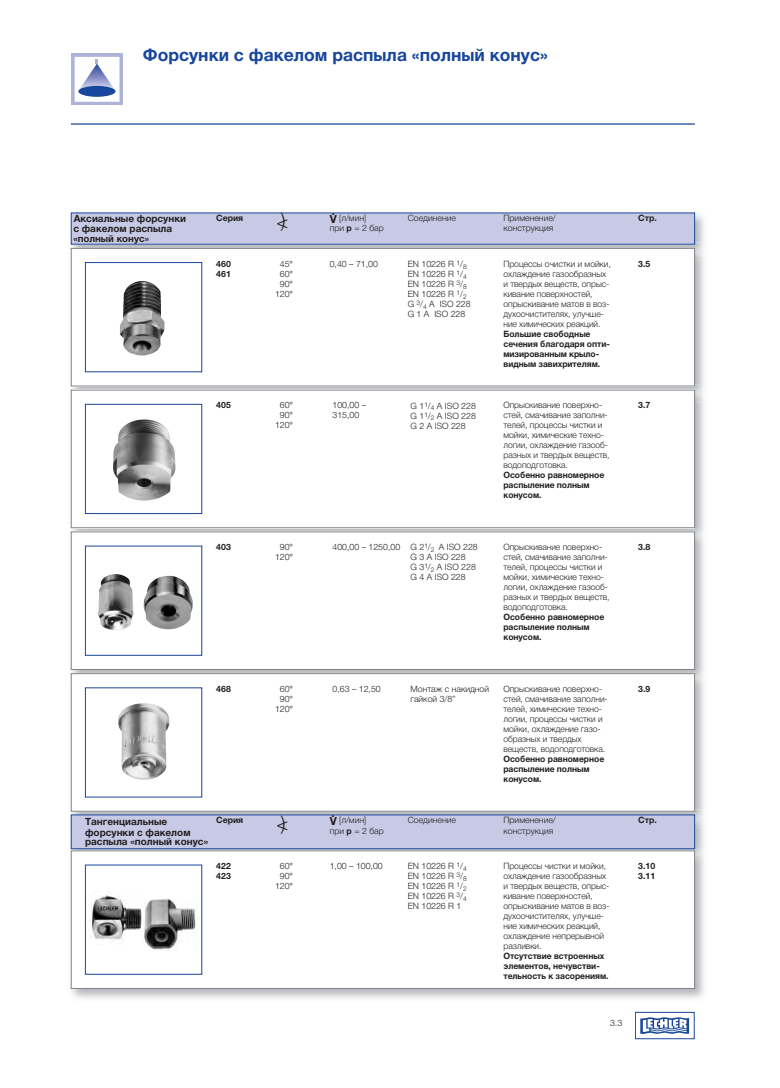
<style>
.page{position:relative;width:780px;height:1088px;background:#fff}
.page>*{position:absolute;margin:0;border:0;box-sizing:border-box;transform-origin:0 0}
.t1{font:300 20px "Helvetica Neue LTCYR";color:#231f20}
.t2{font:700 17.5px "Helvetica Neue LTCYR";color:#18469d}
.t3{font:700 11.25px "Helvetica Neue LTCYR";color:#231f20}
.t4{font:700 10px "Helvetica Neue LTCYR";color:#231f20}
.t5{font:700 9.75px "Helvetica Neue LTCYR";color:#231f20}
.t6{font:300 8.75px/10px "Helvetica Neue LTCYR";letter-spacing:-.005em;color:#231f20}
.t7{font:700 8.75px/10px "Helvetica Neue LTCYR";letter-spacing:-.005em;color:#231f20}
.s1{font-weight:700;font-size:11.25px}
.s2{font-weight:700}
</style>
<div class="page">
<img style="left:70px;top:212px;width:635px;height:30px">
<img style="left:70px;top:686px;width:635px;height:142px">
<img style="left:70px;top:242px;width:635px;height:142px">
<img style="left:70px;top:384px;width:635px;height:142px">
<img style="left:70px;top:526px;width:635px;height:160px">
<img style="left:70px;top:845px;width:635px;height:154px">
<div style="left:635px;top:1012px;width:59px;height:27px;border:1px solid #18469d"></div>
<svg style="left:640px;top:1017px;width:49px;height:17px"></svg>
<div style="left:71px;top:674px;width:623px;height:137px;background:#fff"></div>
<div style="left:71px;top:673px;width:623px;height:138px;border:1px solid #808285"></div>
<img style="left:118px;top:703px;width:51px;height:77px">
<hr style="left:71px;top:123px;width:623px;height:2px;background:#18469d">
<div style="left:71px;top:213px;width:623px;height:31px;background:#c7c9e5"></div>
<div style="left:71px;top:248px;width:623px;height:138px;background:#fff"></div>
<div style="left:71px;top:248px;width:623px;height:138px;border:1px solid #808285"></div>
<div style="left:71px;top:390px;width:623px;height:138px;background:#fff"></div>
<div style="left:71px;top:390px;width:623px;height:138px;border:1px solid #808285"></div>
<img style="left:120px;top:281px;width:44px;height:75px">
<div style="left:85px;top:262px;width:117px;height:110px;border:1px solid #18469d"></div>
<img style="left:113px;top:419px;width:62px;height:82px">
<div style="left:85px;top:404px;width:117px;height:110px;border:1px solid #18469d"></div>
<div style="left:71px;top:532px;width:623px;height:137px;background:#fff"></div>
<div style="left:71px;top:531px;width:623px;height:139px;border:1px solid #808285"></div>
<img style="left:144px;top:576px;width:49px;height:53px">
<div style="left:85px;top:546px;width:117px;height:110px;border:1px solid #18469d"></div>
<div style="left:71px;top:815px;width:623px;height:33px;background:#c7c9e5"></div>
<div style="left:71px;top:814px;width:623px;height:35px;border:1px solid #18469d"></div>
<svg style="left:71px;top:53px;width:52px;height:52px"></svg>
<div style="left:76px;top:58px;width:42px;height:42px;background:#fff"></div>
<div style="left:78px;top:86px;width:37px;height:11px;background:#18469d;border-radius:50%"></div>
<svg style="left:78px;top:59px;width:37px;height:32px"></svg>
<div style="left:71px;top:851px;width:623px;height:137px;background:#fff"></div>
<div style="left:71px;top:850px;width:623px;height:139px;border:1px solid #808285"></div>
<img style="left:92px;top:891px;width:51px;height:52px">
<img style="left:144px;top:899px;width:52px;height:51px">
<img style="left:98px;top:574px;width:35px;height:56px">
<h2 class="t2" style="left:143px;top:48px;width:406px">Форсунки с факелом распыла «полный конус»</h2>
<h1 class="t1" style="left:276px;top:214px;width:14px">&lt;)</h1>
<p class="t3" style="left:332px;top:207px;width:5px">.</p>
<p class="t4" style="left:74px;top:215px;width:114px">Аксиальные форсунки</p>
<p class="t7" style="left:216px;top:213px;width:29px">Серия</p>
<p class="t6" style="left:330px;top:213px;width:38px"><span class="s1">V</span> [л/мин]</p>
<p class="t6" style="left:407px;top:213px;width:50px">Соединение</p>
<p class="t6" style="left:503px;top:213px;width:54px">Применение/</p>
<p class="t7" style="left:638px;top:213px;width:20px">Стр.</p>
<p class="t4" style="left:73px;top:225px;width:100px">с факелом распыла</p>
<p class="t6" style="left:330px;top:223px;width:56px">при <span class="s2">p</span> = 2 бар</p>
<p class="t6" style="left:503px;top:223px;width:51px">конструкция</p>
<p class="t5" style="left:73px;top:235px;width:77px">«полный конус»</p>
<p class="t7" style="left:216px;top:259px;width:16px">460<br>461</p>
<p class="t7" style="left:216px;top:401px;width:16px">405</p>
<p class="t6" style="left:275px;top:259px;width:20px;text-align:center">45°<br>60°<br>90°<br>120°</p>
<p class="t6" style="left:330px;top:259px;width:50px">0,40 – 71,00</p>
<p class="t6" style="left:407px;top:259px;width:64px">EN 10226 R <sup>1</sup>/<sub>8<br></sub>EN 10226 R <sup>1</sup>/<sub>4<br></sub>EN 10226 R <sup>3</sup>/<sub>8<br></sub>EN 10226 R <sup>1</sup>/<sub>2<br></sub>G <sup>3</sup>/<sub>4</sub> A ISO 228<br>G 1 A ISO 228</p>
<p class="t6" style="left:503px;top:259px;width:109px">Процессы очистки и мойки, охлаждение газообразных и твердых веществ, опрыс&shy;кивание поверхностей, опрыскивание матов в воз&shy;духоочистителях, улучше&shy;ние химических реакций.</p>
<p class="t7" style="left:503px;top:329px;width:108px">Большие свободные сечения благодаря опти&shy;мизированным крыло&shy;видным завихрителям.</p>
<p class="t6" style="left:275px;top:401px;width:20px;text-align:center">60°<br>90°<br>120°</p>
<p class="t6" style="left:332px;top:401px;width:35px">100,00 –<br>315,00</p>
<p class="t6" style="left:410px;top:401px;width:67px;text-align:justify">G 1<sup>1</sup>/<sub>4</sub> A ISO 228<br>G 1<sup>1</sup>/<sub>2</sub> A ISO 228<br>G 2 A ISO 228</p>
<p class="t6" style="left:503px;top:401px;width:108px">Опрыскивание поверхно&shy;стей, смачивание заполни&shy;телей, процессы чистки и мойки, химические техно&shy;логии, охлаждение газооб&shy;разных и твердых веществ, водоподготовка.</p>
<p class="t7" style="left:503px;top:471px;width:102px">Особенно равномерное распыление полным конусом.</p>
<p class="t7" style="left:638px;top:259px;width:14px">3.5</p>
<p class="t7" style="left:638px;top:401px;width:14px">3.7</p>
<p class="t7" style="left:216px;top:542px;width:16px">403</p>
<p class="t6" style="left:280px;top:542px;width:15px">90°</p>
<p class="t7" style="left:638px;top:542px;width:14px">3.8</p>
<p class="t6" style="left:275px;top:552px;width:20px">120°</p>
<p class="t6" style="left:410px;top:542px;width:69px;text-indent:-78px">400,00 – 1250,00 G 2<sup>1</sup>/<sub>2</sub> A ISO 228<br>G 3 A ISO 228<br>G 3<sup>1</sup>/<sub>2</sub> A ISO 228<br>G 4 A ISO 228</p>
<p class="t6" style="left:503px;top:542px;width:108px">Опрыскивание поверхно&shy;стей, смачивание заполни&shy;телей, процессы чистки и мойки, химические техно&shy;логии, охлаждение газооб&shy;разных и твердых веществ, водоподготовка.</p>
<p class="t7" style="left:503px;top:612px;width:102px">Особенно равномерное распыление полным конусом.</p>
<p class="t6" style="left:332px;top:684px;width:50px">0,63 – 12,50</p>
<p class="t6" style="left:410px;top:684px;width:80px">Монтаж с накидной гайкой 3/8”</p>
<p class="t6" style="left:503px;top:684px;width:106px">Опрыскивание поверхно&shy;стей, смачивание заполни&shy;телей, химические техно&shy;логии, процессы чистки и мойки, охлаждение газо&shy;образных и твердых веществ, водоподготовка.</p>
<p class="t7" style="left:503px;top:754px;width:102px">Особенно равномерное распыление полным конусом.</p>
<p class="t7" style="left:216px;top:684px;width:16px">468</p>
<p class="t6" style="left:280px;top:684px;width:15px">60°</p>
<p class="t7" style="left:638px;top:684px;width:14px">3.9</p>
<p class="t6" style="left:275px;top:694px;width:20px;text-align:center">90°<br>120°</p>
<p class="t3" style="left:331px;top:809px;width:5px">.</p>
<h1 class="t1" style="left:276px;top:816px;width:14px">&lt;)</h1>
<p class="t3" style="left:332px;top:817px;width:5px">.</p>
<p class="t4" style="left:85px;top:817px;width:84px">Тангенциальные</p>
<p class="t7" style="left:216px;top:815px;width:29px">Серия</p>
<p class="t6" style="left:330px;top:815px;width:38px"><span class="s1">V</span> [л/мин]</p>
<p class="t6" style="left:407px;top:815px;width:50px">Соединение</p>
<p class="t6" style="left:503px;top:815px;width:54px">Применение/</p>
<p class="t7" style="left:638px;top:815px;width:20px">Стр.</p>
<p class="t4" style="left:85px;top:829px;width:107px">форсунки с факелом</p>
<p class="t6" style="left:330px;top:827px;width:56px">при <span class="s2">p</span> = 2 бар</p>
<p class="t6" style="left:503px;top:827px;width:51px">конструкция</p>
<p class="t4" style="left:85px;top:838px;width:124px">распыла «полный конус»</p>
<p class="t7" style="left:216px;top:861px;width:16px">422<br>423</p>
<p class="t6" style="left:275px;top:861px;width:20px;text-align:center">60°<br>90°<br>120°</p>
<p class="t6" style="left:330px;top:861px;width:55px">1,00 – 100,00</p>
<p class="t6" style="left:407px;top:862px;width:61px;text-align:justify">EN 10226 R <sup>1</sup>/<sub>4<br></sub>EN 10226 R <sup>3</sup>/<sub>8<br></sub>EN 10226 R <sup>1</sup>/<sub>2<br></sub>EN 10226 R <sup>3</sup>/<sub>4<br></sub>EN 10226 R 1</p>
<p class="t6" style="left:503px;top:861px;width:108px">Процессы чистки и мойки, охлаждение газообразных и твердых веществ, опрыс&shy;кивание поверхностей, опрыскивание матов в воз&shy;духоочистителях, улучше&shy;ние химических реакций, охлаждение непрерывной разливки.</p>
<p class="t7" style="left:503px;top:951px;width:107px">Отсутствие встроенных элементов, нечувстви&shy;тельность к засорениям.</p>
<p class="t6" style="left:610px;top:1018px;width:14px">3.3</p>
<p class="t7" style="left:638px;top:861px;width:19px">3.10<br>3.11</p>
</div>
